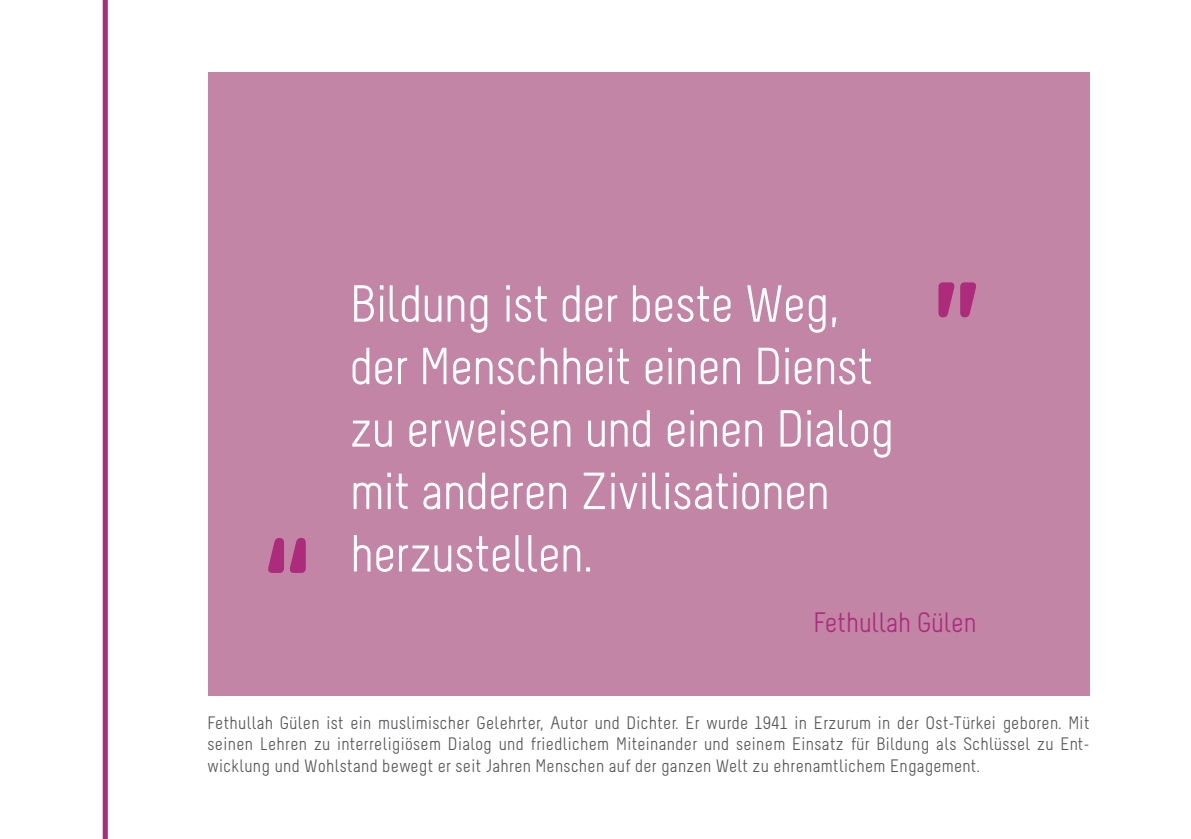
<style>
.page{position:relative;width:1191px;height:839px;background:#fff}
.page>*{position:absolute;margin:0;border:0;box-sizing:border-box;transform-origin:0 0}
.t1{font:700 154px "Melbourne";color:#ac2c7b}
.t2{font:52px/62.4px "Melbourne";letter-spacing:-.02em;color:#fff}
.t3{font:28px "Melbourne";color:#ac2c7b}
.t4{font:18px/21.6px "Melbourne";letter-spacing:.02em;color:#57585a;text-align:justify}
</style>
<div class="page">
<div style="left:208px;top:72px;width:881px;height:623px;background:#c385a6"></div>
<svg style="left:103px;top:0;width:5px;height:838px;background:#ae337f"></svg>
<h1 class="t1" style="left:259px;top:514px;width:74px">“</h1>
<h2 class="t2" style="left:350px;top:278px;width:546px">Bildung ist der beste Weg, der Menschheit einen Dienst zu erweisen und einen Dialog mit anderen Zivilisationen herzustellen.</h2>
<h1 class="t1" style="left:930px;top:151px;width:74px">„</h1>
<h3 class="t3" style="left:813px;top:606px;width:164px">Fethullah Gülen</h3>
<p class="t4" style="left:208px;top:713px;width:883px">Fethullah Gülen ist ein muslimischer Gelehrter, Autor und Dichter. Er wurde 1941 in Erzurum in der Ost-Türkei geboren. Mit seinen Lehren zu interreligiösem Dialog und friedlichem Miteinander und seinem Einsatz für Bildung als Schlüssel zu Ent&shy;wicklung und Wohlstand bewegt er seit Jahren Menschen auf der ganzen Welt zu ehrenamtlichem Engagement.</p>
</div>
